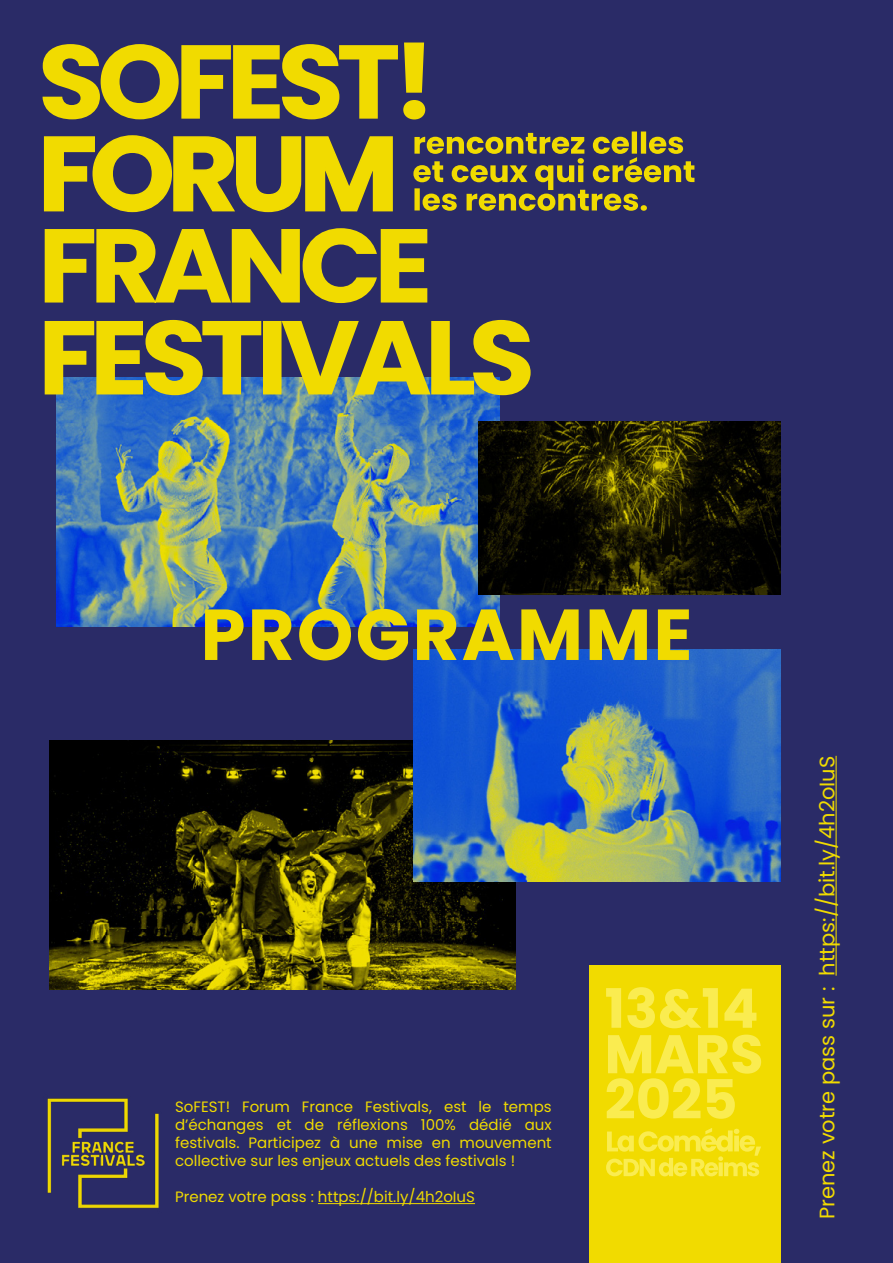
<style>
.page{position:relative;width:893px;height:1263px;background:#2a2b67}
.page>*{position:absolute;margin:0;border:0;box-sizing:border-box;transform-origin:0 0}
.t1{font:700 72px "Poppins";letter-spacing:.03em;color:#f1db00}
.t2{font:21px "Poppins";color:#f0db00}
.t3{font:15px/18px "Poppins";color:#f1db00;text-align:justify}
.t4{font:15px "Poppins";color:#f0db00}
.s1{color:#f1db00}
</style>
<div class="page">
<img style="left:47px;top:1098px;width:112px;height:111px">
<svg style="left:413px;top:131px;width:281px;height:80px"></svg>
<hr style="left:835px;top:756px;width:2px;height:220px;background:#f0db00">
<img style="left:56px;top:395px;width:444px;height:231px">
<img style="left:49px;top:740px;width:466px;height:250px">
<img style="left:413px;top:649px;width:367px;height:232px">
<img style="left:478px;top:422px;width:302px;height:172px">
<svg style="left:45px;top:320px;width:486px;height:75px"></svg>
<svg style="left:45px;top:228px;width:382px;height:75px"></svg>
<svg style="left:43px;top:135px;width:350px;height:78px"></svg>
<svg style="left:43px;top:43px;width:382px;height:76px"></svg>
<div style="left:589px;top:965px;width:191px;height:298px;background:#f1db00"></div>
<svg style="left:607px;top:1034px;width:154px;height:85px"></svg>
<svg style="left:606px;top:987px;width:150px;height:41px"></svg>
<hr style="left:318px;top:1203px;width:157px;height:1px;background:#f0db00">
<svg style="left:606px;top:1128px;width:155px;height:48px"></svg>
<h1 class="t1" style="left:201px;top:593px;width:493px">PROGRAMME</h1>
<p class="t3" style="left:175px;top:1098px;width:378px">SoFEST! Forum France Festivals, est le temps d’échanges et de réflexions 100% dédié aux festivals. Participez à une mise en mouvement collective sur les enjeux actuels des festivals !</p>
<p class="t4" style="left:175px;top:1188px;width:301px"><span class="s1">Prenez votre pass :</span> https://bit.ly/4h2oIuS</p>
<h2 class="t2" style="left:815px;top:1219px;width:465px;rotate:-90deg"><span class="s1">Prenez votre pass sur :</span> https://bit.ly/4h2oIuS</h2>
</div>
